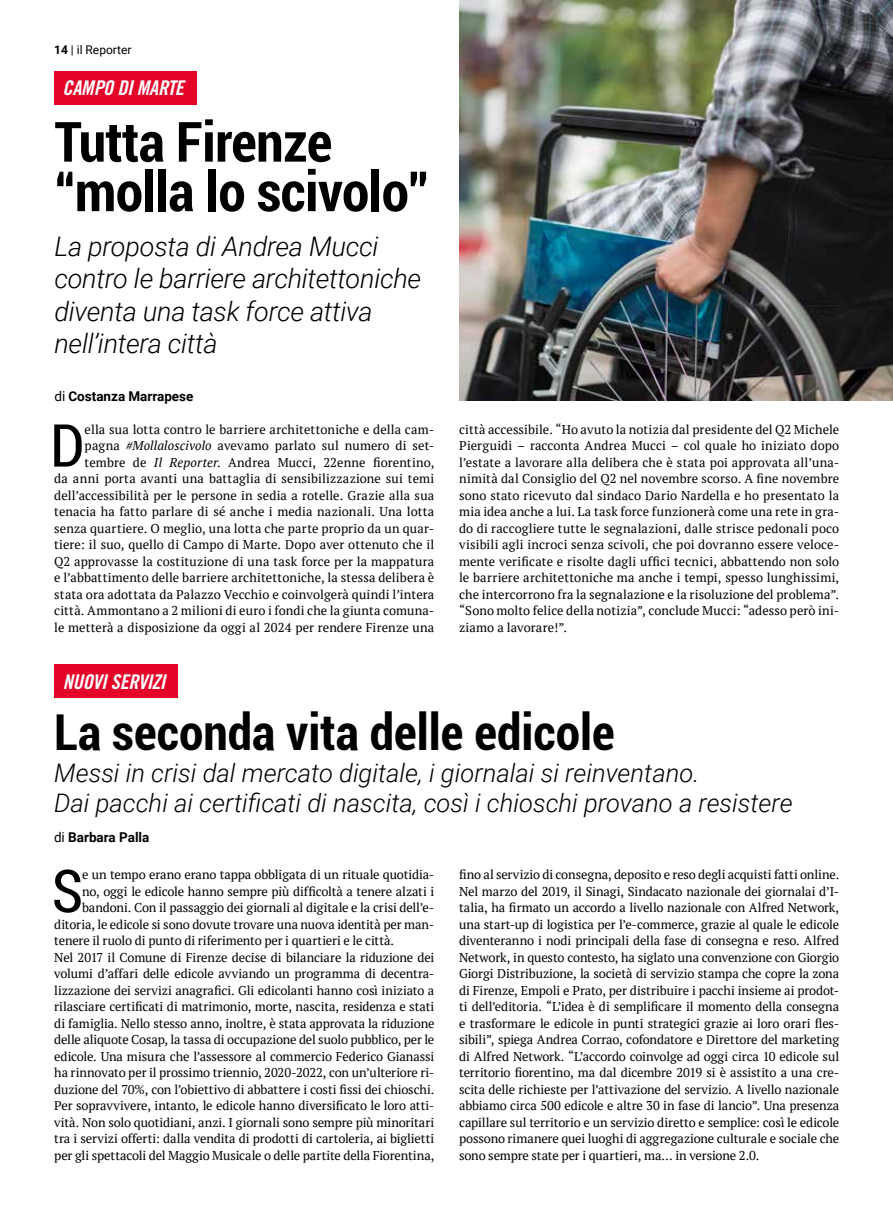
<style>
.page{position:relative;width:893px;height:1212px;background:#fff}
.page>*{position:absolute;margin:0;border:0;box-sizing:border-box;transform-origin:0 0}
.t1{font:condensed 59.1px "Roboto";color:#000}
.t2{font:700 condensed 55.5px/49.5px "Roboto";letter-spacing:-.01em;color:#000}
.t3{font:700 condensed 49.5px "Roboto";color:#000}
.t4{font:italic 300 27px/32.4px "Roboto";letter-spacing:-.01em;color:#000}
.t5{font:italic 300 25.5px/30.6px "Roboto";color:#000}
.t6{font:20.25px "Trade Gothic LT Bold Cond Twenty Obl";letter-spacing:-.02em;color:#fff}
.t7{font:700 13.5px "Roboto";color:#000}
.t8{font:12.75px/16.5px "PT Serif";color:#000;text-align:justify}
.t9{font:12px "Roboto";color:#000}
.s1{font-weight:700}
.s2{font-weight:400}
.s3{font-style:italic}
</style>
<div class="page">
<img style="left:459px;top:0;width:434px;height:400px">
<div style="left:54px;top:71px;width:142px;height:33px;background:#e40428"></div>
<div style="left:54px;top:664px;width:124px;height:33px;background:#e40428"></div>
<p class="t9" style="left:54px;top:41px;width:79px"><span class="s1">14</span> | il Reporter</p>
<h3 class="t6" style="left:63px;top:76px;width:123px">CAMPO DI MARTE</h3>
<h2 class="t2" style="left:54px;top:115px;width:377px">Tutta Firenze “molla lo scivolo”</h2>
<h3 class="t4" style="left:54px;top:229px;width:368px">La proposta di Andrea Mucci contro le barriere architettoniche diventa una task force attiva nell’intera città</h3>
<p class="t7" style="left:54px;top:386px;width:141px"><span class="s2">di</span> Costanza Marrapese</p>
<p class="t8" style="left:54px;top:421px;width:382px;text-align:right">ella sua lotta contro le barriere architettoniche e della cam&shy;pagna <span class="s3">#Mollaloscivolo</span> avevamo parlato sul numero di set&shy;tembre de <span class="s3">Il Reporter</span>. Andrea Mucci, 22enne fiorentino,<br>da anni porta avanti una battaglia di sensibilizzazione sui temi dell’accessibilità per le persone in sedia a rotelle. Grazie alla sua tenacia ha fatto parlare di sé anche i media nazionali. Una lotta senza quartiere. O meglio, una lotta che parte proprio da un quar&shy;tiere: il suo, quello di Campo di Marte. Dopo aver ottenuto che il Q2 approvasse la costituzione di una task force per la mappatura e l’abbattimento delle barriere architettoniche, la stessa delibera è stata ora adottata da Palazzo Vecchio e coinvolgerà quindi l’intera città. Ammontano a 2 milioni di euro i fondi che la giunta comuna&shy;le metterà a disposizione da oggi al 2024 per rendere Firenze una</p>
<p class="t8" style="left:459px;top:421px;width:382px">città accessibile. “Ho avuto la notizia dal presidente del Q2 Michele Pierguidi – racconta Andrea Mucci – col quale ho iniziato dopo l’estate a lavorare alla delibera che è stata poi approvata all’una&shy;nimità dal Consiglio del Q2 nel novembre scorso. A fine novembre sono stato ricevuto dal sindaco Dario Nardella e ho presentato la mia idea anche a lui. La task force funzionerà come una rete in gra&shy;do di raccogliere tutte le segnalazioni, dalle strisce pedonali poco visibili agli incroci senza scivoli, che poi dovranno essere veloce&shy;mente verificate e risolte dagli uffici tecnici, abbattendo non solo le barriere architettoniche ma anche i tempi, spesso lunghissimi, che intercorrono fra la segnalazione e la risoluzione del problema”. “Sono molto felice della notizia”, conclude Mucci: “adesso però ini&shy;ziamo a lavorare!”.</p>
<h1 class="t1" style="left:50px;top:404px;width:36px">D</h1>
<h3 class="t6" style="left:63px;top:669px;width:104px">NUOVI SERVIZI</h3>
<h3 class="t3" style="left:54px;top:698px;width:562px">La seconda vita delle edicole</h3>
<h3 class="t5" style="left:54px;top:756px;width:740px">Messi in crisi dal mercato digitale, i giornalai si reinventano.<br>Dai pacchi ai certificati di nascita, così i chioschi provano a resistere</h3>
<p class="t7" style="left:54px;top:828px;width:97px"><span class="s2">di</span> Barbara Palla</p>
<h1 class="t1" style="left:52px;top:850px;width:33px">S</h1>
<p class="t8" style="left:82px;top:866px;width:354px">e un tempo erano erano tappa obbligata di un rituale quotidia-</p>
<p class="t8" style="left:82px;top:883px;width:354px">no, oggi le edicole hanno sempre più difficoltà a tenere alzati i</p>
<p class="t8" style="left:82px;top:899px;width:354px">bandoni. Con il passaggio dei giornali al digitale e la crisi dell’e-</p>
<p class="t8" style="left:54px;top:916px;width:382px">ditoria, le edicole si sono dovute trovare una nuova identità per man-</p>
<p class="t8" style="left:54px;top:932px;width:341px">tenere il ruolo di punto di riferimento per i quartieri e le città.</p>
<p class="t8" style="left:54px;top:949px;width:382px">Nel 2017 il Comune di Firenze decise di bilanciare la riduzione dei</p>
<p class="t8" style="left:54px;top:965px;width:382px">volumi d’affari delle edicole avviando un programma di decentra-</p>
<p class="t8" style="left:54px;top:982px;width:382px">lizzazione dei servizi anagrafici. Gli edicolanti hanno così iniziato a</p>
<p class="t8" style="left:54px;top:998px;width:382px">rilasciare certificati di matrimonio, morte, nascita, residenza e stati</p>
<p class="t8" style="left:54px;top:1015px;width:382px">di famiglia. Nello stesso anno, inoltre, è stata approvata la riduzione</p>
<p class="t8" style="left:54px;top:1031px;width:382px">delle aliquote Cosap, la tassa di occupazione del suolo pubblico, per le</p>
<p class="t8" style="left:54px;top:1048px;width:382px">edicole. Una misura che l’assessore al commercio Federico Gianassi</p>
<p class="t8" style="left:54px;top:1064px;width:382px">ha rinnovato per il prossimo triennio, 2020-2022, con un’ulteriore ri-</p>
<p class="t8" style="left:54px;top:1081px;width:382px">duzione del 70%, con l’obiettivo di abbattere i costi fissi dei chioschi.</p>
<p class="t8" style="left:54px;top:1097px;width:382px">Per sopravvivere, intanto, le edicole hanno diversificato le loro atti-</p>
<p class="t8" style="left:54px;top:1114px;width:382px">vità. Non solo quotidiani, anzi. I giornali sono sempre più minoritari</p>
<p class="t8" style="left:54px;top:1130px;width:382px">tra i servizi offerti: dalla vendita di prodotti di cartoleria, ai biglietti</p>
<p class="t8" style="left:54px;top:1147px;width:382px">per gli spettacoli del Maggio Musicale o delle partite della Fiorentina,</p>
<p class="t8" style="left:459px;top:866px;width:382px">fino al servizio di consegna, deposito e reso degli acquisti fatti online.<br>Nel marzo del 2019, il Sinagi, Sindacato nazionale dei giornalai d’I&shy;talia, ha firmato un accordo a livello nazionale con Alfred Network, una start-up di logistica per l’e-commerce, grazie al quale le edicole diventeranno i nodi principali della fase di consegna e reso. Alfred Network, in questo contesto, ha siglato una convenzione con Giorgio Giorgi Distribuzione, la società di servizio stampa che copre la zona di Firenze, Empoli e Prato, per distribuire i pacchi insieme ai prodot&shy;ti dell’editoria. “L’idea è di semplificare il momento della consegna e trasformare le edicole in punti strategici grazie ai loro orari fles&shy;sibili”, spiega Andrea Corrao, cofondatore e Direttore del marketing di Alfred Network. “L’accordo coinvolge ad oggi circa 10 edicole sul territorio fiorentino, ma dal dicembre 2019 si è assistito a una cre&shy;scita delle richieste per l’attivazione del servizio. A livello nazionale abbiamo circa 500 edicole e altre 30 in fase di lancio”. Una presenza capillare sul territorio e un servizio diretto e semplice: così le edicole possono rimanere quei luoghi di aggregazione culturale e sociale che sono sempre state per i quartieri, ma… in versione 2.0.</p>
</div>
